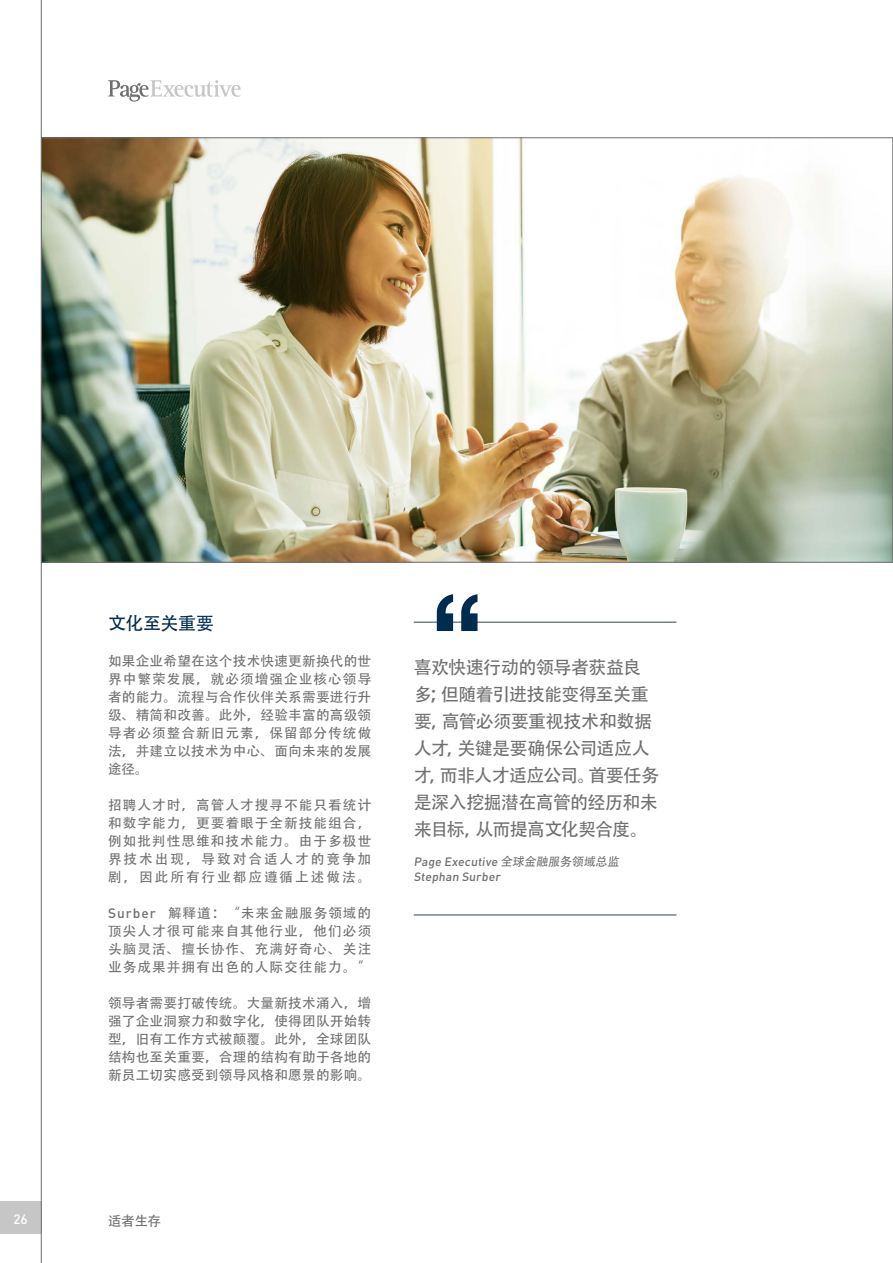
<style>
.page{position:relative;width:893px;height:1263px;background:#fff}
.page>*{position:absolute;margin:0;border:0;box-sizing:border-box;transform-origin:0 0}
.t1{font:18px/27px "Adobe Heiti Std";letter-spacing:-.035em;color:#706f6f}
.t2{font:18px "Adobe Heiti Std";letter-spacing:-.025em;color:#002c50}
.t3{font:13.5px/18px "Adobe Heiti Std";letter-spacing:.075em;color:#706f6f;text-align:justify}
.t4{font:500 13.5px "DIN Pro";color:#fff}
.t5{font:500 12px/15px "DIN Pro";color:#706f6f}
.s1{font-family:"DIN Pro";font-weight:500}
.s2{font-family:"Adobe Heiti Std";font-weight:400}
</style>
<div class="page">
<svg style="left:108px;top:80px;width:133px;height:22px"></svg>
<div style="left:0;top:1201px;width:41px;height:33px;background:#c6c6c6"></div>
<hr style="left:41px;top:0;width:1px;height:1263px;background:#706f6f">
<img style="left:43px;top:140px;width:848px;height:420px">
<hr style="left:414px;top:622px;width:262px;height:1px;background:#36444d">
<hr style="left:414px;top:914px;width:262px;height:1px;background:#36444d">
<svg style="left:436px;top:594px;width:41px;height:37px"></svg>
<h1 class="t2" style="left:108px;top:612px;width:107px">文化至关重要</h1>
<p class="t3" style="left:108px;top:652px;width:265px">如果企业希望在这个技术快速更新换代的世界中繁荣发展，就必须增强企业核心领导者的能力。流程与合作伙伴关系需要进行升级、精简和改善。此外，经验丰富的高级领导者必须整合新旧元素，保留部分传统做法，并建立以技术为中心、面向未来的发展途径。</p>
<p class="t3" style="left:108px;top:796px;width:265px">招聘人才时，高管人才搜寻不能只看统计和数字能力，更要着眼于全新技能组合，例如批判性思维和技术能力。由于多极世界技术出现，导致对合适人才的竞争加剧，因此所有行业都应遵循上述做法。</p>
<p class="t3" style="left:108px;top:904px;width:265px"><span class="s1">Surber</span> 解释道：“未来金融服务领域的顶尖人才很可能来自其他行业，他们必须头脑灵活、擅长协作、充满好奇心、关注业务成果并拥有出色的人际交往能力。”</p>
<p class="t3" style="left:108px;top:994px;width:265px">领导者需要打破传统。大量新技术涌入，增强了企业洞察力和数字化，使得团队开始转型，旧有工作方式被颠覆。此外，全球团队结构也至关重要，合理的结构有助于各地的新员工切实感受到领导风格和愿景的影响。</p>
<h1 class="t1" style="left:414px;top:654px;width:247px">喜欢快速行动的领导者获益良多；但随着引进技能变得至关重要，高管必须要重视技术和数据人才，关键是要确保公司适应人才，而非人才适应公司。首要任务是深入挖掘潜在高管的经历和未来目标，从而提高文化契合度。</h1>
<p class="t5" style="left:414px;top:853px;width:209px">Page Executive <span class="s2">全球金融服务领域总监<br></span>Stephan Surber</p>
<p class="t4" style="left:14px;top:1210px;width:16px">26</p>
<p class="t3" style="left:108px;top:1212px;width:54px">适者生存</p>
</div>
